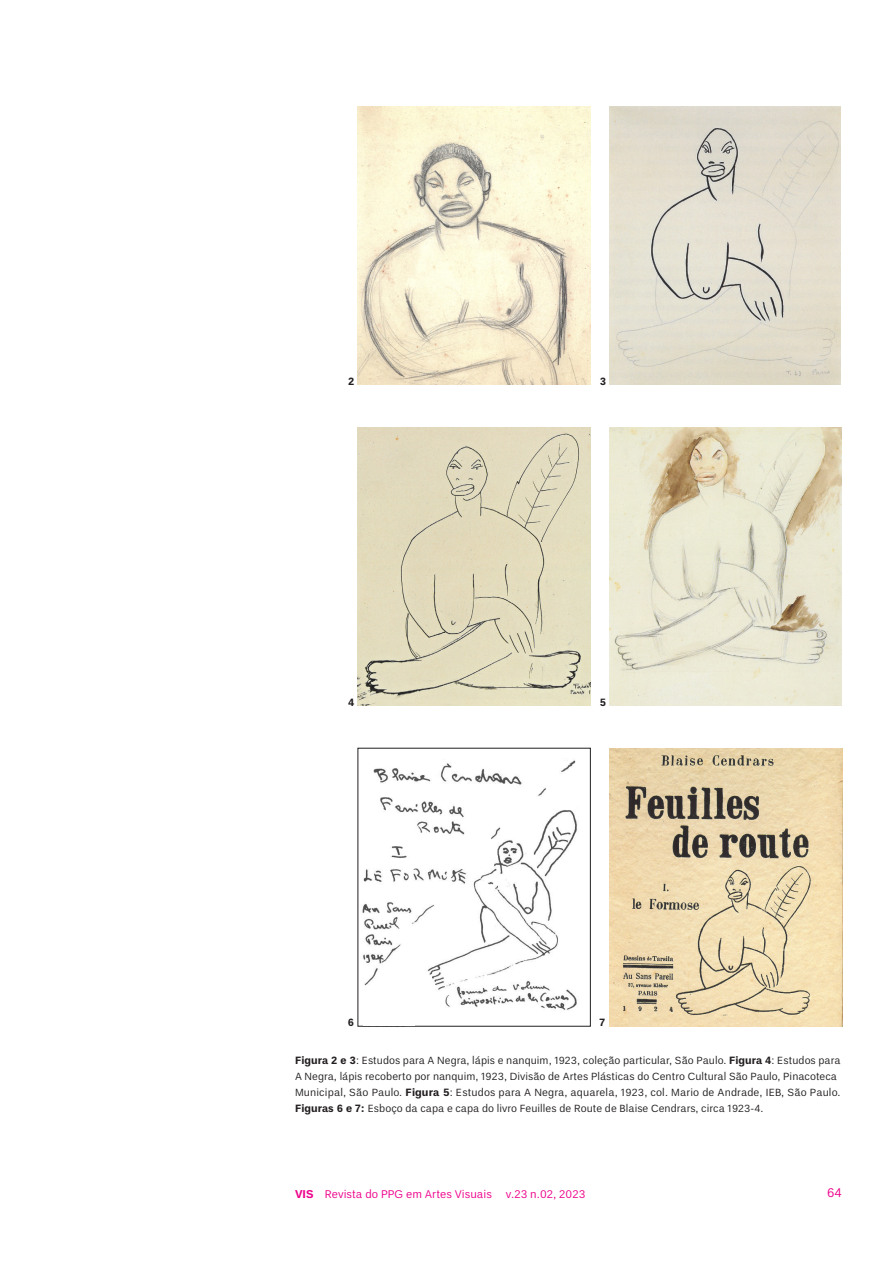
<style>
.page{position:relative;width:893px;height:1263px;background:#fff}
.page>*{position:absolute;margin:0;border:0;box-sizing:border-box;transform-origin:0 0}
.t1{font:12.75px "Un B Pro";color:#ed028c}
.t2{font:11.25px "Un B Pro";color:#ed028c}
.LEGENDA{font:10.5px/16px "Un B Pro";letter-spacing:.005em;color:#231f20}
.LEGENDA-2{font:700 10.5px "Un B Pro";color:#231f20}
.s1{font-weight:700}
</style>
<div class="page">
<img style="left:358px;top:107px;width:232px;height:278px">
<img style="left:609px;top:107px;width:232px;height:278px">
<img style="left:358px;top:428px;width:232px;height:278px">
<img style="left:609px;top:428px;width:233px;height:278px">
<img style="left:609px;top:748px;width:233px;height:278px">
<img style="left:362px;top:760px;width:215px;height:250px">
<div style="left:363px;top:1004px;width:52px;height:22px;background:#fff"></div>
<p class="LEGENDA-2" style="left:348px;top:375px;width:8px">2</p>
<p class="LEGENDA-2" style="left:600px;top:375px;width:8px">3</p>
<p class="LEGENDA-2" style="left:348px;top:696px;width:8px">4</p>
<p class="LEGENDA-2" style="left:600px;top:696px;width:8px">5</p>
<p class="LEGENDA-2" style="left:348px;top:1016px;width:8px">6</p>
<p class="LEGENDA-2" style="left:599px;top:1016px;width:7px">7</p>
<p class="LEGENDA" style="left:295px;top:1052px;width:547px"><span class="s1">Figura 2 e 3</span>: Estudos para A Negra, lápis e nanquim, 1923, coleção particular, São Paulo. <span class="s1">Figura 4</span>: Estudos para</p>
<p class="LEGENDA" style="left:295px;top:1068px;width:544px">A Negra, lápis recoberto por nanquim, 1923, Divisão de Artes Plásticas do Centro Cultural São Paulo, Pinacoteca</p>
<p class="LEGENDA" style="left:295px;top:1084px;width:547px">Municipal, São Paulo. <span class="s1">Figura 5</span>: Estudos para A Negra, aquarela, 1923, col. Mario de Andrade, IEB, São Paulo.<br><span class="s1">Figuras 6 e 7:</span> Esboço da capa e capa do livro Feuilles de Route de Blaise Cendrars, circa 1923-4.</p>
<p class="t2" style="left:295px;top:1187px;width:292px"><span class="s1">VIS</span> Revista do PPG em Artes Visuais v.23 n.02, 2023</p>
<p class="t1" style="left:827px;top:1185px;width:16px">64</p>
</div>
